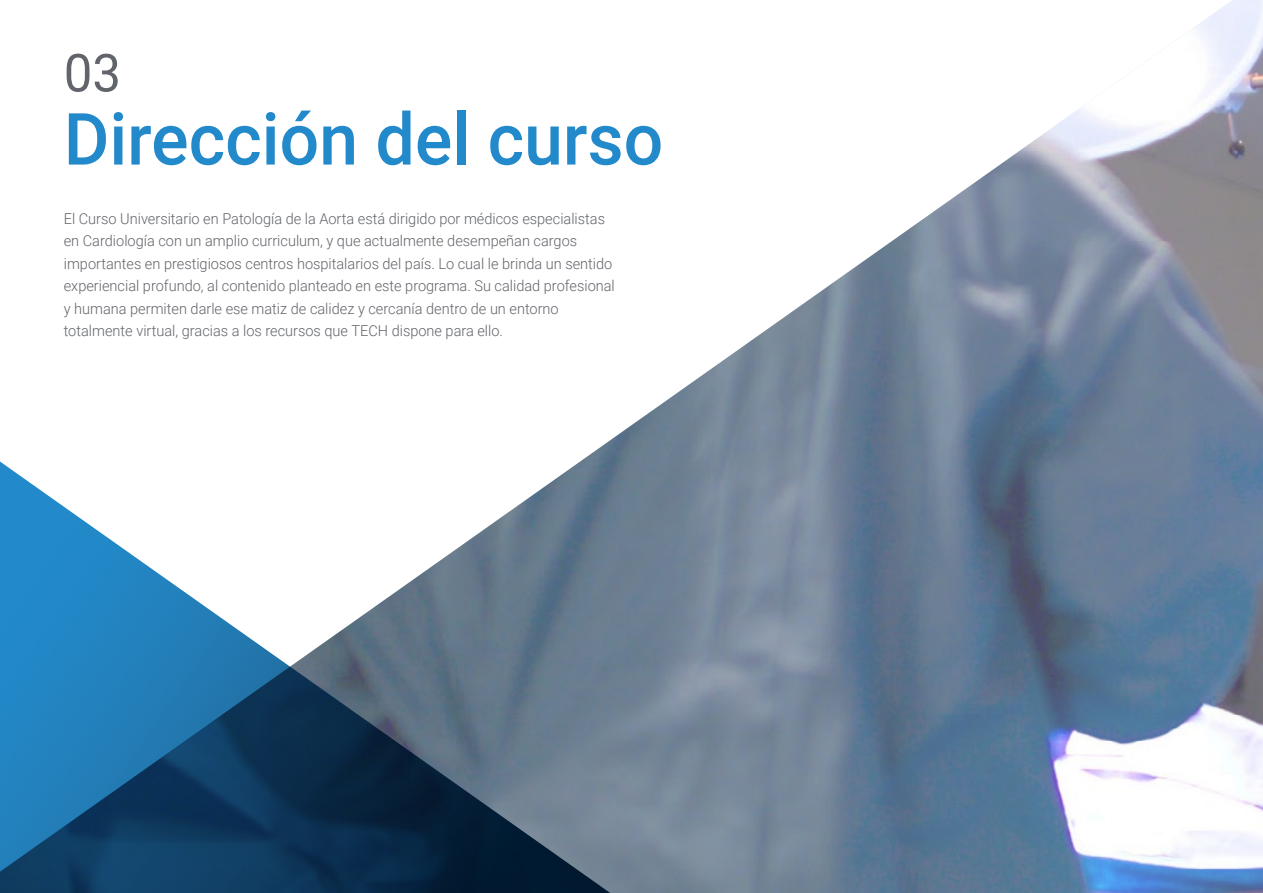
<style>
.page{position:relative;width:1263px;height:893px;background:#fff}
.page>*{position:absolute;margin:0;border:0;box-sizing:border-box;transform-origin:0 0}
.t1{font:500 72px "Roboto";color:#2289ca}
.t2{font:52.5px "Roboto";color:#61646a}
.t3{font:300 15px/22.5px "Roboto";color:#61646a}
</style>
<div class="page">
<img style="left:602px;top:0;width:661px;height:893px">
<svg style="left:0;top:446px;width:640px;height:447px"></svg>
<h2 class="t2" style="left:64px;top:36px;width:59px">03</h2>
<h1 class="t1" style="left:64px;top:89px;width:601px">Dirección del curso</h1>
<p class="t3" style="left:64px;top:207px;width:553px">El Curso Universitario en Patología de la Aorta está dirigido por médicos especialistas en Cardiología con un amplio curriculum, y que actualmente desempeñan cargos importantes en prestigiosos centros hospitalarios del país. Lo cual le brinda un sentido experiencial profundo, al contenido planteado en este programa. Su calidad profesional y humana permiten darle ese matiz de calidez y cercanía dentro de un entorno totalmente virtual, gracias a los recursos que TECH dispone para ello.</p>
</div>
